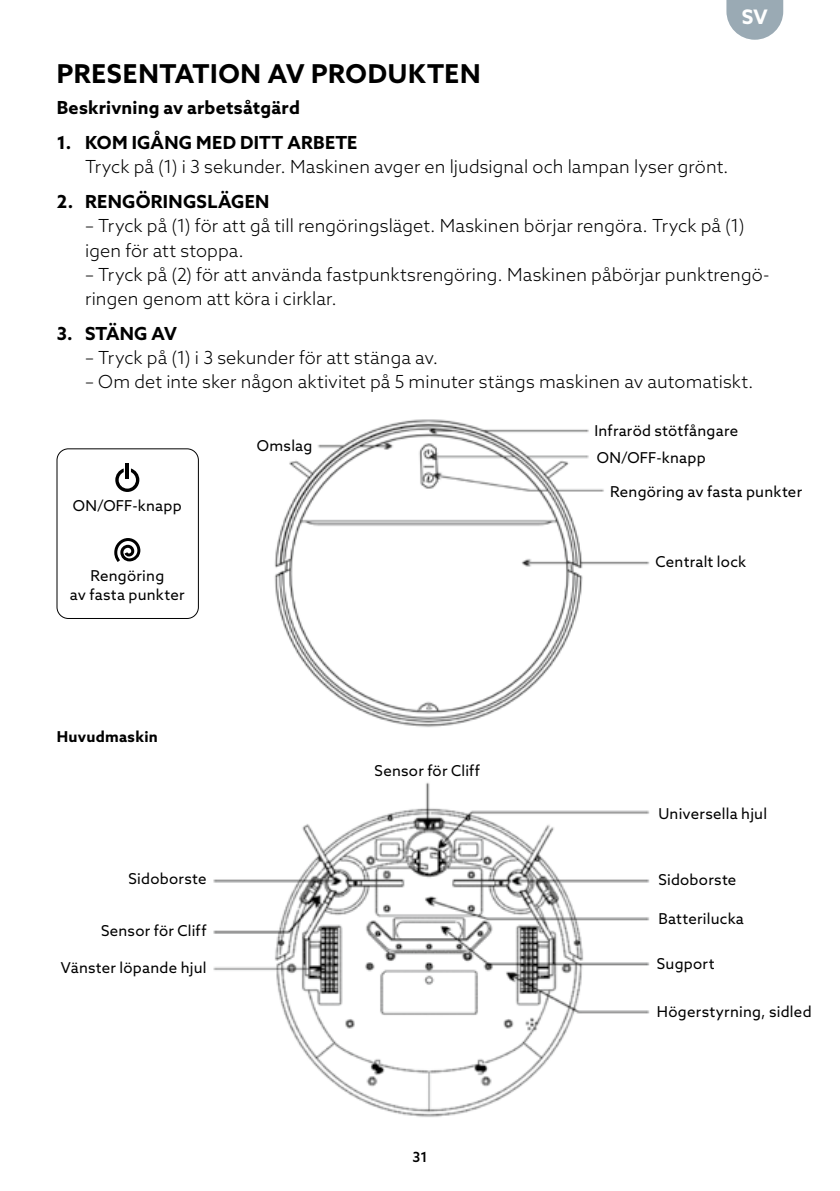
<style>
.page{position:relative;width:840px;height:1191px;background:#fff}
.page>*{position:absolute;margin:0;border:0;box-sizing:border-box;transform-origin:0 0}
._02_Mellemrubrik{font:700 26px "Azo Sans";letter-spacing:.03em;color:#000}
.t1{font:700 20px "Azo Sans";color:#fff}
._06_SE_brødtekst_-_luft{font:300 18px/24px "Azo Sans";letter-spacing:.005em;color:#000}
._06_SE_brødtekst_-_luft-2{font:700 18px "Azo Sans";letter-spacing:.015em;color:#000}
._06_SE_tabel{font:15px/19px "Azo Sans";letter-spacing:.015em;color:#000;text-align:center}
._03_DK_tabel{font:15px "Azo Sans";letter-spacing:.02em;color:#000}
._06_SE_tabel-2{font:700 15px "Azo Sans";letter-spacing:.02em;color:#000}
.t2{font:500 14px "Azo Sans";color:#000}
.s1{font-weight:700}
</style>
<div class="page">
<svg style="left:726px;top:0;width:56px;height:40px;background:#a9b7bf"></svg>
<img style="left:213px;top:782px;width:437px;height:335px">
<img style="left:274px;top:419px;width:376px;height:309px">
<svg style="left:115px;top:468px;width:24px;height:24px"></svg>
<hr style="left:126px;top:463px;width:3px;height:16px;background:#000">
<svg style="left:114px;top:538px;width:27px;height:24px"></svg>
<div style="left:57px;top:448px;width:141px;height:171px;border:1px solid #000;border-radius:11px"></div>
<p class="t1" style="left:741px;top:4px;width:27px">SV</p>
<p class="_02_Mellemrubrik" style="left:57px;top:56px;width:425px">PRESENTATION AV PRODUKTEN</p>
<p class="_06_SE_brødtekst_-_luft-2" style="left:57px;top:95px;width:244px">Beskrivning av arbetsåtgärd</p>
<p class="_06_SE_brødtekst_-_luft" style="left:85px;top:130px;width:644px;text-indent:-28px"><span class="s1">1. KOM IGÅNG MED DITT ARBETE<br></span>Tryck på (1) i 3 sekunder. Maskinen avger en ljudsignal och lampan lyser grönt.</p>
<p class="_06_SE_brødtekst_-_luft-2" style="left:57px;top:190px;width:214px">2. RENGÖRINGSLÄGEN</p>
<p class="_06_SE_brødtekst_-_luft" style="left:85px;top:214px;width:660px">– Tryck på (1) för att gå till rengöringsläget. Maskinen börjar rengöra. Tryck på (1) igen för att stoppa.</p>
<p class="_06_SE_brødtekst_-_luft" style="left:85px;top:262px;width:685px">– Tryck på (2) för att använda fastpunktsrengöring. Maskinen påbörjar punktrengö&shy;ringen genom att köra i cirklar.</p>
<p class="_06_SE_brødtekst_-_luft-2" style="left:57px;top:321px;width:122px">3. STÄNG AV</p>
<p class="_06_SE_brødtekst_-_luft" style="left:85px;top:345px;width:354px">– Tryck på (1) i 3 sekunder för att stänga av.</p>
<p class="_06_SE_brødtekst_-_luft" style="left:85px;top:369px;width:669px">– Om det inte sker någon aktivitet på 5 minuter stängs maskinen av automatiskt.</p>
<p class="_03_DK_tabel" style="left:73px;top:496px;width:110px">ON/OFF-knapp</p>
<p class="_06_SE_tabel" style="left:70px;top:566px;width:116px">Rengöring<br>av fasta punkter</p>
<p class="_06_SE_tabel-2" style="left:57px;top:726px;width:102px">Huvudmaskin</p>
<p class="_03_DK_tabel" style="left:257px;top:436px;width:57px">Omslag</p>
<p class="_06_SE_tabel" style="left:128px;top:868px;width:79px">Sidoborste</p>
<p class="_06_SE_tabel" style="left:101px;top:921px;width:107px">Sensor för Cliff</p>
<p class="_06_SE_tabel" style="left:61px;top:957px;width:147px">Vänster löpande hjul</p>
<p class="_06_SE_tabel" style="left:374px;top:761px;width:107px">Sensor för Cliff</p>
<p class="t2" style="left:412px;top:1148px;width:17px">31</p>
<p class="_06_SE_tabel" style="left:594px;top:421px;width:145px">Infraröd stötfångare</p>
<p class="_06_SE_tabel" style="left:596px;top:448px;width:110px">ON/OFF-knapp</p>
<p class="_06_SE_tabel" style="left:609px;top:482px;width:193px">Rengöring av fasta punkter</p>
<p class="_06_SE_tabel" style="left:655px;top:552px;width:92px">Centralt lock</p>
<p class="_06_SE_tabel" style="left:658px;top:803px;width:110px">Universella hjul</p>
<p class="_06_SE_tabel" style="left:658px;top:870px;width:79px">Sidoborste</p>
<p class="_06_SE_tabel" style="left:658px;top:908px;width:87px">Batterilucka</p>
<p class="_06_SE_tabel" style="left:656px;top:954px;width:59px">Sugport</p>
<p class="_06_SE_tabel" style="left:656px;top:1002px;width:156px">Högerstyrning, sidled</p>
</div>
